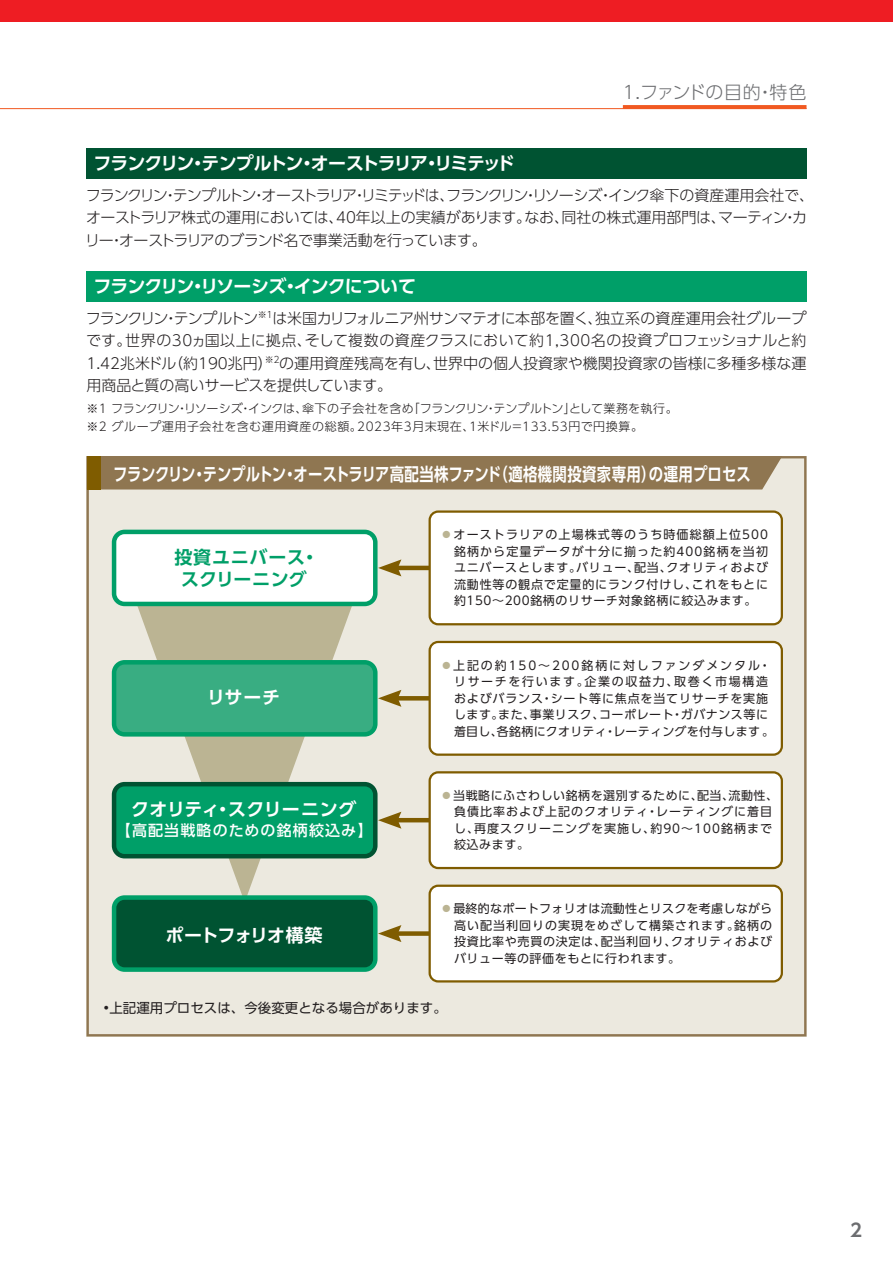
<style>
.page{position:relative;width:893px;height:1263px;background:#fff}
.page>*{position:absolute;margin:0;border:0;box-sizing:border-box;transform-origin:0 0}
.t1{font:700 18px "UD Shin Go Pro De";letter-spacing:.005em;color:#fff;scale:.8 1}
.t2{font:700 18px "UD Shin Go Pro De";letter-spacing:-.035em;color:#fff}
.t3{font:700 18px "UD Shin Go Pro De";letter-spacing:-.08em;color:#fff}
.t4{font:700 18px/21.6px "UD Shin Go Pro De";letter-spacing:.04em;color:#009f68;text-align:center}
.t5{font:700 18px "UD Shin Go Pro De";color:#fff}
.t6{font:300 18px "UD Shin Go Pro";letter-spacing:-.025em;color:#6c6d70}
.t7{font:700 18px "UD Shin Go Pro De";color:#6c6d70}
.t8{font:300 15px/22.5px "UD Shin Go Pro";letter-spacing:-.02em;color:#231f20}
.t9{font:500 15px "UD Shin Go Pro";letter-spacing:.075em;color:#fff}
.t10{font:13.5px "UD Shin Go Pro";color:#231f20}
.t11{font:12px/16.5px "UD Shin Go Pro";letter-spacing:.07em;color:#231f20;text-align:justify}
.t12{font:300 12px/18px "UD Shin Go Pro";letter-spacing:.04em;color:#231f20}
.s1{color:#bbb493}
</style>
<div class="page">
<div style="left:0;top:0;width:893px;height:21px;background:#ee1d23"></div>
<div style="left:86px;top:148px;width:720px;height:30px;background:#005332"></div>
<div style="left:86px;top:272px;width:720px;height:30px;background:#009f68"></div>
<svg style="left:86px;top:456px;width:720px;height:580px;background:#d9d3c2"></svg>
<div style="left:87px;top:456px;width:13px;height:33px;background:#7f5c00"></div>
<hr style="left:390px;top:566px;width:196px;height:4px;background:#7f5c00">
<div style="left:430px;top:512px;width:352px;height:112px;background:#fff;border-radius:9px"></div>
<div style="left:429px;top:510px;width:354px;height:115px;border:2px solid #7f5c00;border-radius:9px"></div>
<svg style="left:112px;top:530px;width:289px;height:76px"></svg>
<svg style="left:401px;top:696px;width:28px;height:4px"></svg>
<div style="left:430px;top:642px;width:352px;height:113px;background:#fff;border-radius:9px"></div>
<div style="left:429px;top:641px;width:354px;height:115px;border:2px solid #7f5c00;border-radius:9px"></div>
<svg style="left:112px;top:660px;width:289px;height:76px;background:#40af85"></svg>
<hr style="left:390px;top:818px;width:196px;height:4px;background:#7f5c00">
<svg style="left:112px;top:782px;width:289px;height:76px;background:#139a69"></svg>
<div style="left:430px;top:772px;width:352px;height:96px;background:#fff;border-radius:9px"></div>
<div style="left:429px;top:771px;width:354px;height:98px;border:2px solid #7f5c00;border-radius:9px"></div>
<div style="left:397px;top:931px;width:197px;height:5px;background:#7f5c00"></div>
<svg style="left:112px;top:895px;width:289px;height:77px;background:#156947"></svg>
<div style="left:430px;top:886px;width:352px;height:95px;background:#fff;border-radius:9px"></div>
<div style="left:429px;top:884px;width:354px;height:98px;border:2px solid #7f5c00;border-radius:9px"></div>
<hr style="left:0;top:108px;width:806px;height:1px;background:#f15921">
<svg style="left:623px;top:105px;width:183px;height:3px"></svg>
<h1 class="t6" style="left:623px;top:78px;width:185px">1.ファンドの目的・特色</h1>
<h1 class="t3" style="left:93px;top:149px;width:423px">フランクリン・テンプルトン・オーストラリア・リミテッド</h1>
<p class="t8" style="left:85px;top:183px;width:730px">フランクリン・テンプルトン・オーストラリア・リミテッドは、フランクリン・リソーシズ・インク傘下の資産運用会社で、オーストラリア株式の運用においては、40年以上の実績があります。なお、同社の株式運用部門は、マーティン・カリー・オーストラリアのブランド名で事業活動を行っています。</p>
<h1 class="t2" style="left:93px;top:272px;width:324px">フランクリン・リソーシズ・インクについて</h1>
<p class="t8" style="left:86px;top:306px;width:722px;text-align:justify">フランクリン・テンプルトン<sup>※１</sup>は米国カリフォルニア州サンマテオに本部を置く、独立系の資産運用会社グループです。世界の30ヵ国以上に拠点、そして複数の資産クラスにおいて約1,300名の投資プロフェッショナルと約1.42兆米ドル（約190兆円）<sup>※２</sup>の運用資産残高を有し、世界中の個人投資家や機関投資家の皆様に多種多様な運用商品と質の高いサービスを提供しています。</p>
<p class="t12" style="left:86px;top:399px;width:593px">※１ フランクリン・リソーシズ・インクは、傘下の子会社を含め「フランクリン・テンプルトン」として業務を執行。※２ グループ運用子会社を含む運用資産の総額。2023年3月末現在、1米ドル=133.53円で円換算。</p>
<h1 class="t1" style="left:113px;top:459px;width:799px">フランクリン・テンプルトン・オーストラリア高配当株ファンド（適格機関投資家専用）の運用プロセス</h1>
<h1 class="t4" style="left:174px;top:546px;width:146px">投資ユニバース・スクリーニング</h1>
<h1 class="t2" style="left:207px;top:683px;width:74px">リサーチ</h1>
<h1 class="t5" style="left:131px;top:795px;width:227px">クオリティ・スクリーニング</h1>
<p class="t9" style="left:116px;top:818px;width:258px">【高配当戦略のための銘柄絞込み】</p>
<h1 class="t2" style="left:165px;top:920px;width:159px">ポートフォリオ構築</h1>
<p class="t11" style="left:454px;top:526px;width:316px;text-indent:-14px"><span class="s1">●</span>オーストラリアの上場株式等のうち時価総額上位500銘柄から定量データが十分に揃った約400銘柄を当初ユニバースとします。バリュー、配当、クオリティおよび流動性等の観点で定量的にランク付けし、これをもとに約150～200銘柄のリサーチ対象銘柄に絞込みます。</p>
<p class="t11" style="left:454px;top:656px;width:322px;text-align:left;text-indent:-14px"><span class="s1">●</span>上記の約150～200銘柄に対しファンダメンタル・リサーチを行います。企業の収益力、取巻く市場構造およびバランス・シート等に焦点を当てリサーチを実施します。また、事業リスク、コーポレート・ガバナンス等に着目し、各銘柄にクオリティ・レーティングを付与します。</p>
<p class="t11" style="left:454px;top:787px;width:326px;text-align:left;text-indent:-14px"><span class="s1">●</span>当戦略にふさわしい銘柄を選別するために、配当、流動性、負債比率および上記のクオリティ・レーティングに着目し、再度スクリーニングを実施し、約90～100銘柄まで絞込みます。</p>
<p class="t11" style="left:454px;top:900px;width:320px;text-indent:-14px"><span class="s1">●</span>最終的なポートフォリオは流動性とリスクを考慮しながら高い配当利回りの実現をめざして構築されます。銘柄の投資比率や売買の決定は、配当利回り、クオリティおよびバリュー等の評価をもとに行われます。</p>
<p class="t10" style="left:104px;top:997px;width:345px">•上記運用プロセスは、今後変更となる場合があります。</p>
<h1 class="t7" style="left:850px;top:1215px;width:13px">2</h1>
</div>
